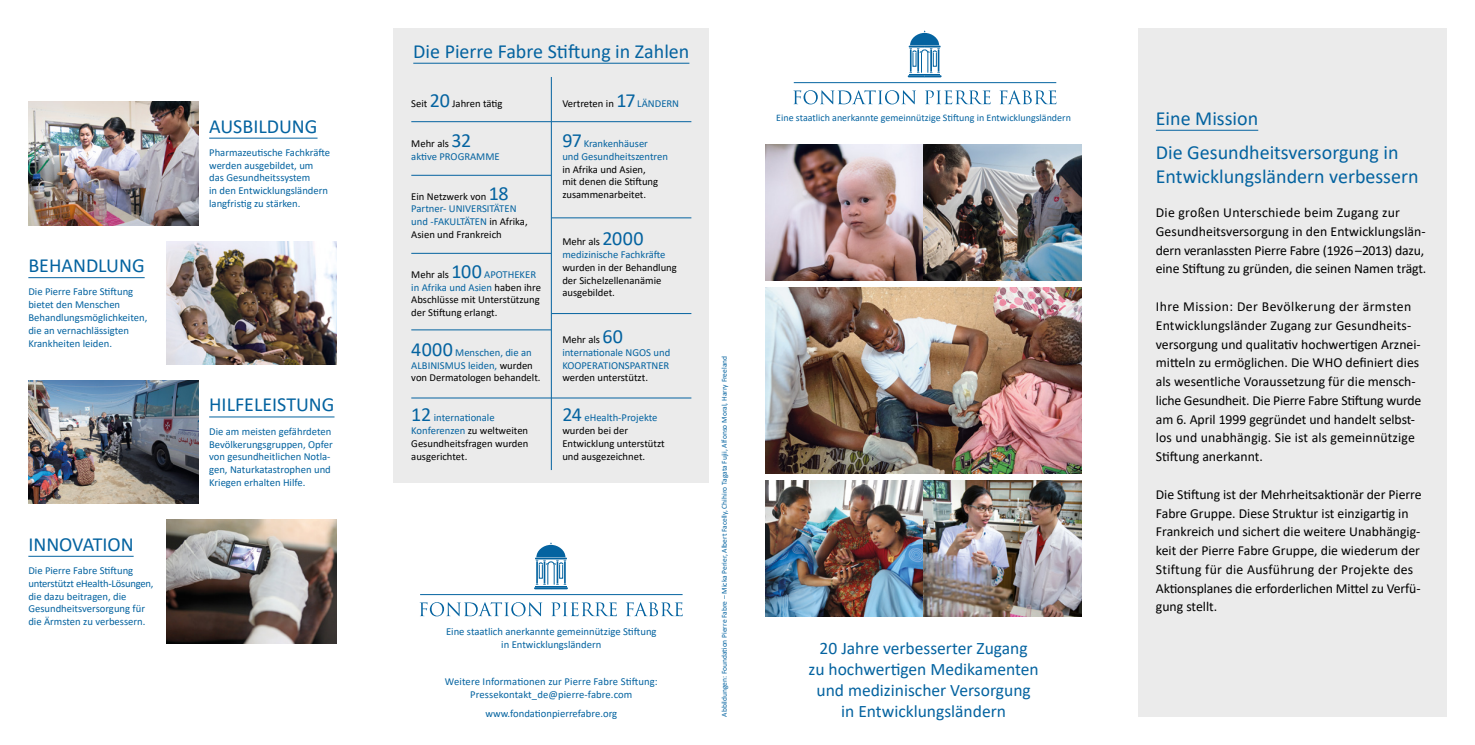
<style>
.page{position:relative;width:1475px;height:745px;background:#fff}
.page>*{position:absolute;margin:0;border:0;box-sizing:border-box;transform-origin:0 0}
.t1{font:20px/34.6px "Calibri";color:#0463a0}
.t2{font:17.5px/21px "Calibri";color:#0463a0;text-align:center}
.t3{font:13.75px/18.8px "Calibri";color:#000}
.t4{font:10.62px/12.8px "Calibri";color:#0463a0}
.t5{font:10.62px/12.8px "Calibri";color:#000}
.t6{font:10px "Calibri";color:#0463a0}
.t7{font:7.5px "Calibri";color:#0463a0}
.s1{font-size:20px;color:#0463a0}
.s2{color:#0463a0}
.s3{color:#000}
.s4{font-size:20px}
</style>
<div class="page">
<div style="left:1137px;top:28px;width:309px;height:688px;background:#ebebeb"></div>
<div style="left:393px;top:28px;width:316px;height:455px;background:#ebebeb"></div>
<img style="left:28px;top:102px;width:170px;height:123px">
<img style="left:28px;top:380px;width:170px;height:123px">
<img style="left:167px;top:241px;width:170px;height:123px">
<img style="left:167px;top:519px;width:170px;height:123px">
<hr style="left:793px;top:82px;width:263px;height:1px;background:#0463a0">
<svg style="left:793px;top:90px;width:122px;height:14px"></svg>
<svg style="left:925px;top:90px;width:65px;height:14px"></svg>
<svg style="left:999px;top:90px;width:57px;height:14px"></svg>
<svg style="left:907px;top:30px;width:34px;height:47px"></svg>
<hr style="left:420px;top:594px;width:262px;height:1px;background:#0463a0">
<svg style="left:419px;top:602px;width:123px;height:14px"></svg>
<svg style="left:551px;top:602px;width:66px;height:13px"></svg>
<svg style="left:626px;top:602px;width:56px;height:13px"></svg>
<svg style="left:534px;top:542px;width:34px;height:47px"></svg>
<img style="left:765px;top:144px;width:316px;height:136px">
<img style="left:765px;top:480px;width:158px;height:136px">
<img style="left:765px;top:287px;width:316px;height:186px">
<img style="left:923px;top:480px;width:158px;height:136px">
<hr style="left:413px;top:63px;width:276px;height:1px;background:#0463a0">
<hr style="left:209px;top:138px;width:108px;height:1px;background:#0463a0">
<hr style="left:28px;top:277px;width:117px;height:1px;background:#0463a0">
<hr style="left:209px;top:416px;width:125px;height:1px;background:#0463a0">
<hr style="left:28px;top:555px;width:106px;height:1px;background:#0463a0">
<hr style="left:551px;top:77px;width:1px;height:392px;background:#0463a0">
<hr style="left:411px;top:121px;width:140px;height:1px;background:#0463a0">
<hr style="left:551px;top:121px;width:140px;height:1px;background:#0463a0">
<hr style="left:411px;top:175px;width:140px;height:1px;background:#0463a0">
<hr style="left:411px;top:253px;width:140px;height:1px;background:#0463a0">
<hr style="left:551px;top:217px;width:140px;height:1px;background:#0463a0">
<hr style="left:551px;top:313px;width:140px;height:1px;background:#0463a0">
<hr style="left:551px;top:397px;width:140px;height:1px;background:#0463a0">
<hr style="left:411px;top:329px;width:140px;height:1px;background:#0463a0">
<hr style="left:411px;top:397px;width:140px;height:1px;background:#0463a0">
<hr style="left:1155px;top:130px;width:102px;height:1px;background:#0463a0">
<h1 class="t1" style="left:28px;top:247px;width:118px">BEHANDLUNG</h1>
<p class="t4" style="left:28px;top:285px;width:120px">Die Pierre Fabre Stiftung bietet den Menschen<br>Behandlungsmöglichkeiten, die an vernachlässigten<br>Krankheiten leiden.</p>
<h1 class="t1" style="left:28px;top:526px;width:107px">INNOVATION</h1>
<p class="t4" style="left:28px;top:563px;width:127px">Die Pierre Fabre Stiftung unterstützt eHealth-Lösungen, die dazu beitragen, die<br>Gesundheitsversorgung für die Ärmsten zu verbessern.</p>
<h1 class="t1" style="left:209px;top:108px;width:110px">AUSBILDUNG</h1>
<p class="t4" style="left:209px;top:146px;width:122px">Pharmazeutische Fachkräfte werden ausgebildet, um das Gesundheitssystem<br>in den Entwicklungsländern langfristig zu stärken.</p>
<h1 class="t1" style="left:209px;top:386px;width:127px">HILFELEISTUNG</h1>
<p class="t4" style="left:209px;top:424px;width:125px">Die am meisten gefährdeten<br>Bevölkerungsgruppen, Opfer von gesundheitlichen Notla&shy;gen, Naturkatastrophen und<br>Kriegen erhalten Hilfe.</p>
<h1 class="t1" style="left:413px;top:33px;width:277px">Die Pierre Fabre Stiftung in Zahlen</h1>
<p class="t5" style="left:411px;top:97px;width:93px">Seit <span class="s1">20</span> Jahren tätig</p>
<p class="t5" style="left:562px;top:97px;width:118px">Vertreten in <span class="s1">17</span><span class="s2">LÄNDERN</span></p>
<p class="t4" style="left:411px;top:137px;width:90px"><span class="s3">Mehr als</span> <span class="s4">32 </span>aktive PROGRAMME</p>
<p class="t4" style="left:562px;top:137px;width:107px"><span class="s4">97</span> Krankenhäuser<br>und Gesundheitszentren</p>
<p class="t5" style="left:562px;top:162px;width:97px">in Afrika und Asien, mit denen die Stiftung</p>
<p class="t5" style="left:411px;top:189px;width:99px">Ein Netzwerk von <span class="s1">18</span></p>
<p class="t5" style="left:562px;top:188px;width:85px">zusammenarbeitet.</p>
<p class="t4" style="left:411px;top:202px;width:118px">Partner- UNIVERSITÄTEN und -FAKULTÄTEN <span class="s3">in Afrika,<br>Asien und Frankreich</span></p>
<p class="t4" style="left:562px;top:235px;width:105px"><span class="s3">Mehr als</span> <span class="s4">2000 </span>medizinische Fachkräfte</p>
<p class="t5" style="left:562px;top:260px;width:116px">wurden in der Behandlung der Sichelzellenanämie ausgebildet.</p>
<p class="t5" style="left:411px;top:267px;width:131px">Mehr als <span class="s1">100</span> <span class="s2">APOTHEKER in Afrika und Asien</span> haben ihre<br>Abschlüsse mit Unterstützung der Stiftung erlangt.</p>
<p class="t4" style="left:411px;top:345px;width:131px"><span class="s4">4000</span> Menschen, die an<br>ALBINISMUS leiden, <span class="s3">wurden von Dermatologen behandelt.</span></p>
<p class="t4" style="left:562px;top:333px;width:109px"><span class="s3">Mehr als</span> <span class="s4">60 </span>internationale NGOS und<br>KOOPERATIONSPARTNER</p>
<p class="t5" style="left:562px;top:371px;width:87px">werden unterstützt.</p>
<p class="t5" style="left:411px;top:411px;width:119px"><span class="s1">12</span> <span class="s2">internationale<br>Konferenzen</span> zu weltweiten<br>Gesundheitsfragen wurden ausgerichtet.</p>
<p class="t5" style="left:562px;top:411px;width:104px"><span class="s1">24</span> <span class="s2">eHealth-Projekte </span>wurden bei der<br>Entwicklung unterstützt und ausgezeichnet.</p>
<p class="t4" style="left:446px;top:624px;width:212px;text-align:center">Eine staatlich anerkannte gemeinnützige Stiftung in Entwicklungsländern</p>
<p class="t4" style="left:445px;top:674px;width:214px;text-align:center">Weitere Informationen zur Pierre Fabre Stiftung:<br>Pressekontakt_de@pierre-fabre.com</p>
<p class="t4" style="left:485px;top:706px;width:133px">www.fondationpierrefabre.org</p>
<p class="t7" style="left:719px;top:716px;width:362px;rotate:-90deg">Abbildungen: Foundation Pierre Fabre – Micka Perier, Albert Facelly, Chihiro Tagata Fujii, Alfonso Moral, Harry Freeland</p>
<p class="t6" style="left:776px;top:111px;width:296px">Eine staatlich anerkannte gemeinnützige Stiftung in Entwicklungsländern</p>
<h2 class="t2" style="left:808px;top:636px;width:231px">20 Jahre verbesserter Zugang<br>zu hochwertigen Medikamenten und medizinischer Versorgung in Entwicklungsländern</h2>
<h1 class="t1" style="left:1155px;top:100px;width:244px">Eine Mission<br>Die Gesundheitsversorgung in</h1>
<h1 class="t1" style="left:1155px;top:159px;width:264px">Entwicklungsländern verbessern</h1>
<p class="t3" style="left:1155px;top:203px;width:272px">Die großen Unterschiede beim Zugang zur Gesundheitsversorgung in den Entwicklungslän&shy;dern veranlassten Pierre Fabre (1926 –2013) dazu, eine Stiftung zu gründen, die seinen Namen trägt.</p>
<p class="t3" style="left:1155px;top:296px;width:267px">Ihre Mission: Der Bevölkerung der ärmsten Entwicklungsländer Zugang zur Gesundheits&shy;versorgung und qualitativ hochwertigen Arznei&shy;mitteln zu ermöglichen. Die WHO definiert dies als wesentliche Voraussetzung für die mensch&shy;liche Gesundheit. Die Pierre Fabre Stiftung wurde am 6. April 1999 gegründet und handelt selbst&shy;los und unabhängig. Sie ist als gemeinnützige Stiftung anerkannt.</p>
<p class="t3" style="left:1155px;top:484px;width:267px">Die Stiftung ist der Mehrheitsaktionär der Pierre Fabre Gruppe. Diese Struktur ist einzigartig in Frankreich und sichert die weitere Unabhängig&shy;keit der Pierre Fabre Gruppe, die wiederum der Stiftung für die Ausführung der Projekte des Aktionsplanes die erforderlichen Mittel zu Verfü&shy;gung stellt.</p>
</div>
